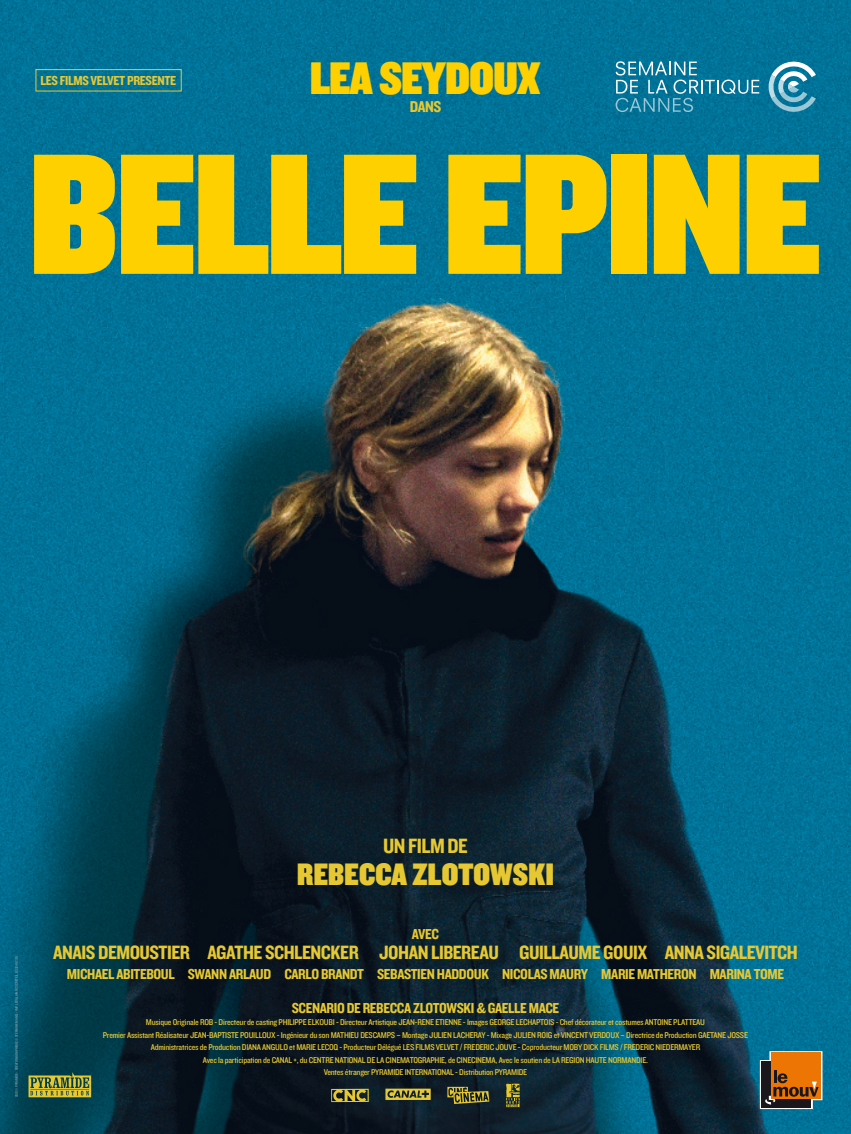
<style>
.page{position:relative;width:851px;height:1134px;background:#fff}
.page>*{position:absolute;margin:0;border:0;box-sizing:border-box;transform-origin:0 0}
.t1{font:178.88px "Knockout HTF90 Ultmt Welterwt";letter-spacing:-.01em;color:#ffd000}
.t2{font:47.5px "Knockout HTF90 Ultmt Welterwt";letter-spacing:-.01em;color:#ffd000}
.t3{font:32.25px "Knockout HTF90 Ultmt Welterwt";letter-spacing:.01em;color:#e6c833}
.t4{font:21.5px "Knockout HTF50 Welterweight";letter-spacing:-.025em;color:#e6c833}
.t5{font:20px "Knockout HTF50 Welterweight";letter-spacing:-.025em;color:#e6c833}
.t6{font:16.25px "Knockout HTF50 Welterweight";color:#e6c833}
.t7{font:15px "Knockout HTF50 Welterweight";letter-spacing:-.025em;color:#e6c833}
.t8{font:13.5px "Knockout HTF50 Welterweight";letter-spacing:-.025em;color:#e6c833}
.t9{font:8.75px/12.5px "Knockout HTF30 Junior Welterwt";letter-spacing:-.025em;color:#e6c833;text-align:center}
.t10{font:3.75px "Knockout HTF30 Junior Welterwt";letter-spacing:-.025em;color:#809fac}
</style>
<div class="page">
<img style="left:0;top:0;width:850px;height:1134px">
<div style="left:35px;top:69px;width:147px;height:23px;border:1px solid #e6c833"></div>
<svg style="left:768px;top:58px;width:47px;height:54px;background:#4f9eb7"></svg>
<svg style="left:615px;top:61px;width:144px;height:51px;background:#2687a6"></svg>
<svg style="left:759px;top:1051px;width:63px;height:58px;background:#9c6229"></svg>
<svg style="left:331px;top:1089px;width:38px;height:13px"></svg>
<svg style="left:506px;top:1083px;width:13px;height:24px"></svg>
<svg style="left:447px;top:1087px;width:42px;height:17px"></svg>
<svg style="left:385px;top:1089px;width:45px;height:11px"></svg>
<svg style="left:28px;top:1072px;width:63px;height:25px;background:#878e3c"></svg>
<p class="t8" style="left:40px;top:73px;width:137px">LES FILMS VELVET PRESENTE</p>
<p class="t2" style="left:310px;top:53px;width:232px">LEA SEYDOUX</p>
<p class="t6" style="left:409px;top:98px;width:33px">DANS</p>
<p class="t1" style="left:30px;top:118px;width:793px">BELLE EPINE</p>
<p class="t10" style="left:15px;top:1097px;width:143px;rotate:-90deg">2010 © PYRAMIDE - CRÉATION GRAPHIQUE © STEPHANE MANEL - IMP. LEVILLAIN RCS CRÉTEIL B 332 482 710</p>
<p class="t4" style="left:383px;top:834px;width:86px">UN FILM DE</p>
<p class="t3" style="left:297px;top:857px;width:258px">REBECCA ZLOTOWSKI</p>
<p class="t7" style="left:412px;top:926px;width:29px">AVEC</p>
<p class="t5" style="left:53px;top:942px;width:746px">ANAIS DEMOUSTIER AGATHE SCHLENCKER JOHAN LIBEREAU GUILLAUME GOUIX ANNA SIGALEVITCH</p>
<p class="t7" style="left:67px;top:966px;width:718px">MICHAEL ABITEBOUL SWANN ARLAUD CARLO BRANDT SEBASTIEN HADDOUK NICOLAS MAURY MARIE MATHERON MARINA TOME</p>
<p class="t7" style="left:291px;top:1000px;width:269px">SCENARIO DE REBECCA ZLOTOWSKI &amp; GAELLE MACE</p>
<p class="t9" style="left:103px;top:1016px;width:646px">Musique Originale ROB - Directeur de casting PHILIPPE ELKOUBI - Directeur Artistique JEAN-RENE ETIENNE - Images GEORGE LECHAPTOIS - Chef décorateur et costumes ANTOINE PLATTEAU<br>Premier Assistant Réalisateur JEAN-BAPTISTE POUILLOUX - Ingénieur du son MATHIEU DESCAMPS – Montage JULIEN LACHERAY - Mixage JULIEN ROIG et VINCENT VERDOUX – Directrice de Production GAETANE JOSSE Administratrices de Production DIANA ANGULO et MARIE LECOQ - Producteur Délégué LES FILMS VELVET / FREDERIC JOUVE - Coproducteur MOBY DICK FILMS / FREDERIC NIEDERMAYER<br>Avec la participation de CANAL +, du CENTRE NATIONAL DE LA CINEMATOGRAPHIE, de CINECINEMA, Avec le soutien de LA REGION HAUTE NORMANDIE.</p>
<p class="t9" style="left:323px;top:1066px;width:205px">Ventes étranger PYRAMIDE INTERNATIONAL - Distribution PYRAMIDE</p>
</div>
